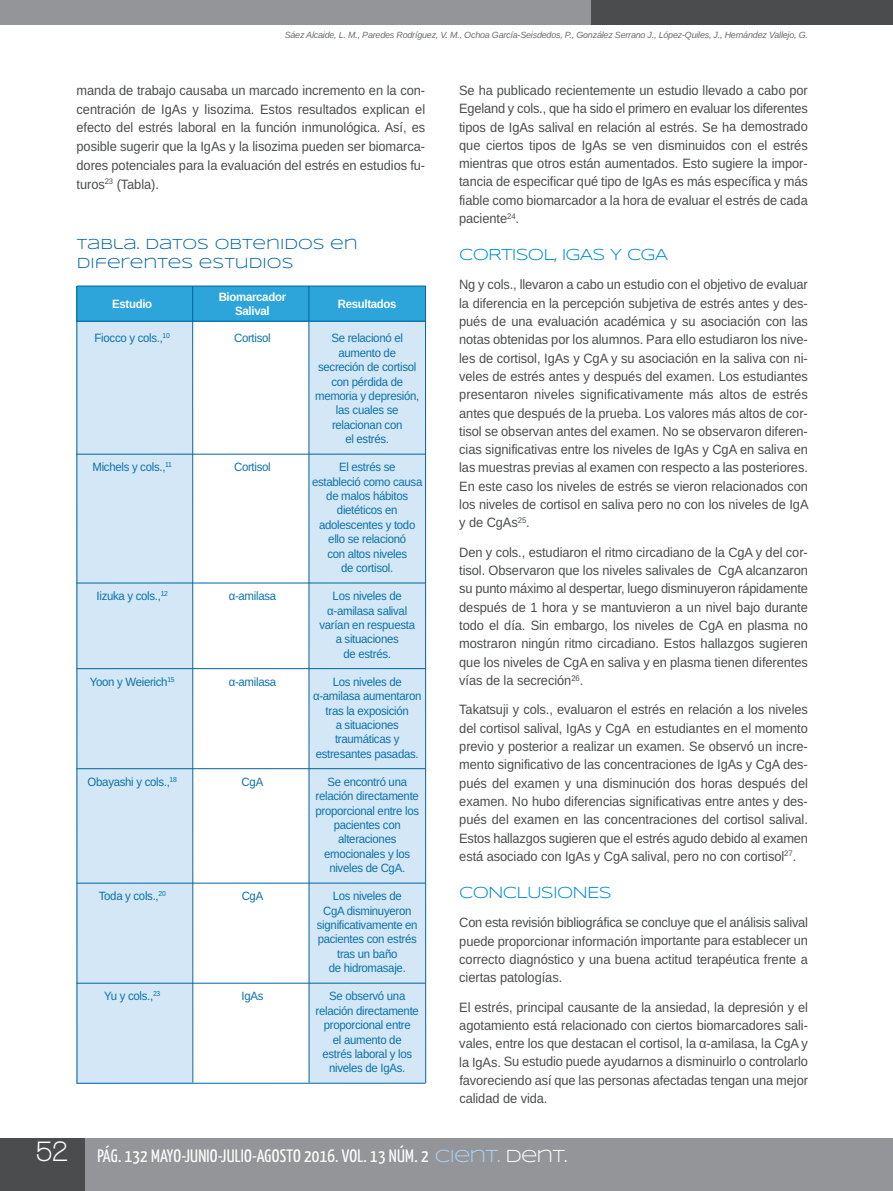
<style>
.page{position:relative;width:893px;height:1191px;background:#fff}
.page>*{position:absolute;margin:0;border:0;box-sizing:border-box;transform-origin:0 0}
.t1{font:18px "Yanone Kaffeesatz";letter-spacing:.015em;color:#fff}
.t2{font:16.5px "Syncopate";letter-spacing:-.05em;color:#008dce}
.t3{font:15px/19.5px "Syncopate";color:#00649e}
.t4{font:13.5px/18.3px "Arimo";letter-spacing:-.005em;color:#4b4c4d;text-align:justify;scale:.95 1}
.t5{font:12px/14.4px "Arimo";letter-spacing:-.025em;color:#0b72a8;text-align:center;scale:.95 1}
.t6{font:700 12px "Arimo";letter-spacing:-.025em;color:#fff;scale:.95 1}
.t7{font:italic 9px "Arimo";letter-spacing:-.025em;color:#6c6d70}
.s1{font-family:"Walkway";font-weight:700;font-size:30px}
.s2{font-family:"Syncopate";color:#add2ed}
.s3{font-family:"Syncopate"}
</style>
<div class="page">
<div style="left:77px;top:288px;width:115px;height:795px;background:#d4e7f6"></div>
<div style="left:309px;top:287px;width:116px;height:796px;background:#d4e7f6"></div>
<div style="left:77px;top:286px;width:348px;height:36px;background:#2da5da"></div>
<div style="left:0;top:1138px;width:893px;height:53px;background:#939598"></div>
<div style="left:0;top:0;width:599px;height:25px;background:#939598"></div>
<div style="left:591px;top:0;width:302px;height:25px;background:#4b4c4d"></div>
<div style="left:0;top:1138px;width:85px;height:53px;background:#4b4c4d"></div>
<hr style="left:77px;top:286px;width:349px;height:1px;background:#00649e">
<hr style="left:76px;top:286px;width:1px;height:797px;background:#00649e">
<hr style="left:309px;top:286px;width:1px;height:796px;background:#00649e">
<hr style="left:192px;top:286px;width:1px;height:796px;background:#00649e">
<hr style="left:425px;top:286px;width:1px;height:797px;background:#00649e">
<hr style="left:77px;top:321px;width:348px;height:1px;background:#00649e">
<hr style="left:77px;top:454px;width:348px;height:1px;background:#00649e">
<hr style="left:77px;top:582px;width:348px;height:1px;background:#00649e">
<hr style="left:77px;top:668px;width:348px;height:1px;background:#00649e">
<hr style="left:77px;top:768px;width:348px;height:1px;background:#00649e">
<hr style="left:77px;top:882px;width:348px;height:1px;background:#00649e">
<hr style="left:77px;top:982px;width:348px;height:1px;background:#00649e">
<hr style="left:77px;top:1082px;width:348px;height:1px;background:#00649e">
<p class="t7" style="left:285px;top:29px;width:525px">Sáez Alcaide, L. M., Paredes Rodríguez, V. M., Ochoa García-Seisdedos, P., González Serrano J., López-Quiles, J., Hernández Vallejo, G.</p>
<p class="t4" style="left:77px;top:81px;width:369px;line-height:18.8px">manda de trabajo causaba un marcado incremento en la con&shy;centración de IgAs y lisozima. Estos resultados explican el efecto del estrés laboral en la función inmunológica. Así, es posible sugerir que la IgAs y la lisozima pueden ser biomarca&shy;dores potenciales para la evaluación del estrés en estudios fu&shy;turos<sup>23</sup> (Tabla).</p>
<p class="t3" style="left:77px;top:234px;width:283px">TABLA. DATOS OBTENIDOS EN<br>DIFERENTES ESTUDIOS</p>
<p class="t6" style="left:112px;top:296px;width:44px">Estudio</p>
<p class="t6" style="left:219px;top:288px;width:73px">Biomarcador</p>
<p class="t6" style="left:235px;top:303px;width:38px">Salival</p>
<p class="t6" style="left:338px;top:296px;width:63px">Resultados</p>
<p class="t5" style="left:95px;top:331px;width:81px">Fiocco y cols.,<sup>10</sup></p>
<p class="t5" style="left:234px;top:331px;width:40px">Cortisol</p>
<p class="t5" style="left:315px;top:331px;width:111px">Se relacionó el aumento de secreción de cortisol con pérdida de memoria y depresión, las cuales se relacionan con<br>el estrés.</p>
<p class="t5" style="left:92px;top:460px;width:85px">Michels y cols.,<sup>11</sup></p>
<p class="t5" style="left:234px;top:460px;width:40px">Cortisol</p>
<p class="t5" style="left:312px;top:460px;width:118px">El estrés se<br>estableció como causa de malos hábitos dietéticos en adolescentes y todo ello se relacionó<br>con altos niveles<br>de cortisol.</p>
<p class="t5" style="left:97px;top:589px;width:77px">Iizuka y cols.,<sup>12</sup></p>
<p class="t5" style="left:229px;top:589px;width:51px">α-amilasa</p>
<p class="t5" style="left:319px;top:589px;width:102px">Los niveles de α-amilasa salival varían en respuesta a situaciones<br>de estrés.</p>
<p class="t5" style="left:90px;top:674px;width:91px">Yoon y Weierich<sup>15</sup></p>
<p class="t5" style="left:229px;top:674px;width:51px">α-amilasa</p>
<p class="t5" style="left:313px;top:674px;width:115px">Los niveles de α-amilasa aumentaron tras la exposición<br>a situaciones traumáticas y estresantes pasadas.</p>
<p class="t5" style="left:88px;top:774px;width:95px">Obayashi y cols.,<sup>18</sup></p>
<p class="t5" style="left:242px;top:774px;width:24px">CgA</p>
<p class="t5" style="left:315px;top:774px;width:111px">Se encontró una relación directamente proporcional entre los pacientes con alteraciones emocionales y los niveles de CgA.</p>
<p class="t5" style="left:99px;top:889px;width:72px">Toda y cols.,<sup>20</sup></p>
<p class="t5" style="left:242px;top:889px;width:24px">CgA</p>
<p class="t5" style="left:317px;top:889px;width:108px">Los niveles de<br>CgA disminuyeron significativamente en pacientes con estrés tras un baño<br>de hidromasaje.</p>
<p class="t5" style="left:104px;top:989px;width:61px">Yu y cols.,<sup>23</sup></p>
<p class="t5" style="left:241px;top:989px;width:25px">IgAs</p>
<p class="t5" style="left:316px;top:989px;width:110px">Se observó una relación directamente proporcional entre<br>el aumento de<br>estrés laboral y los niveles de IgAs.</p>
<p class="t4" style="left:459px;top:81px;width:369px">Se ha publicado recientemente un estudio llevado a cabo por Egeland y cols., que ha sido el primero en evaluar los diferentes tipos de IgAs salival en relación al estrés. Se ha demostrado que ciertos tipos de IgAs se ven disminuidos con el estrés mientras que otros están aumentados. Esto sugiere la impor&shy;tancia de especificar qué tipo de IgAs es más específica y más fiable como biomarcador a la hora de evaluar el estrés de cada paciente<sup>24</sup>.</p>
<p class="t2" style="left:459px;top:245px;width:211px">CORTISOL, IGAS Y CGA</p>
<p class="t4" style="left:459px;top:276px;width:369px">Ng y cols., llevaron a cabo un estudio con el objetivo de evaluar la diferencia en la percepción subjetiva de estrés antes y des&shy;pués de una evaluación académica y su asociación con las notas obtenidas por los alumnos. Para ello estudiaron los nive&shy;les de cortisol, IgAs y CgA y su asociación en la saliva con ni&shy;veles de estrés antes y después del examen. Los estudiantes presentaron niveles significativamente más altos de estrés antes que después de la prueba. Los valores más altos de cor&shy;tisol se observan antes del examen. No se observaron diferen&shy;cias significativas entre los niveles de IgAs y CgA en saliva en las muestras previas al examen con respecto a las posteriores.<br>En este caso los niveles de estrés se vieron relacionados con los niveles de cortisol en saliva pero no con los niveles de IgA y de CgAs<sup>25</sup>.</p>
<p class="t4" style="left:459px;top:543px;width:369px">Den y cols., estudiaron el ritmo circadiano de la CgA y del cor&shy;tisol. Observaron que los niveles salivales de CgA alcanzaron su punto máximo al despertar, luego disminuyeron rápidamente después de 1 hora y se mantuvieron a un nivel bajo durante todo el día. Sin embargo, los niveles de CgA en plasma no mostraron ningún ritmo circadiano. Estos hallazgos sugieren que los niveles de CgA en saliva y en plasma tienen diferentes vías de la secreción<sup>26</sup>.</p>
<p class="t4" style="left:459px;top:700px;width:369px">Takatsuji y cols., evaluaron el estrés en relación a los niveles del cortisol salival, IgAs y CgA en estudiantes en el momento previo y posterior a realizar un examen. Se observó un incre&shy;mento significativo de las concentraciones de IgAs y CgA des&shy;pués del examen y una disminución dos horas después del examen. No hubo diferencias significativas entre antes y des&shy;pués del examen en las concentraciones del cortisol salival.<br>Estos hallazgos sugieren que el estrés agudo debido al examen está asociado con IgAs y CgA salival, pero no con cortisol<sup>27</sup>.</p>
<p class="t2" style="left:459px;top:883px;width:154px">CONCLUSIONES</p>
<p class="t4" style="left:459px;top:913px;width:369px">Con esta revisión bibliográfica se concluye que el análisis salival puede proporcionar información importante para establecer un correcto diagnóstico y una buena actitud terapéutica frente a ciertas patologías.</p>
<p class="t4" style="left:459px;top:997px;width:369px">El estrés, principal causante de la ansiedad, la depresión y el agotamiento está relacionado con ciertos biomarcadores sali&shy;vales, entre los que destacan el cortisol, la α-amilasa, la CgA y la IgAs. Su estudio puede ayudarnos a disminuirlo o controlarlo favoreciendo así que las personas afectadas tengan una mejor calidad de vida.</p>
<h1 class="t1" style="left:37px;top:1144px;width:533px"><span class="s1">52</span> PÁG. 132 MAYO-JUNIO-JULIO-AGOSTO 2016. VOL. 13 NÚM. 2 <span class="s2">CIENT.</span> <span class="s3">DENT.</span></h1>
</div>
